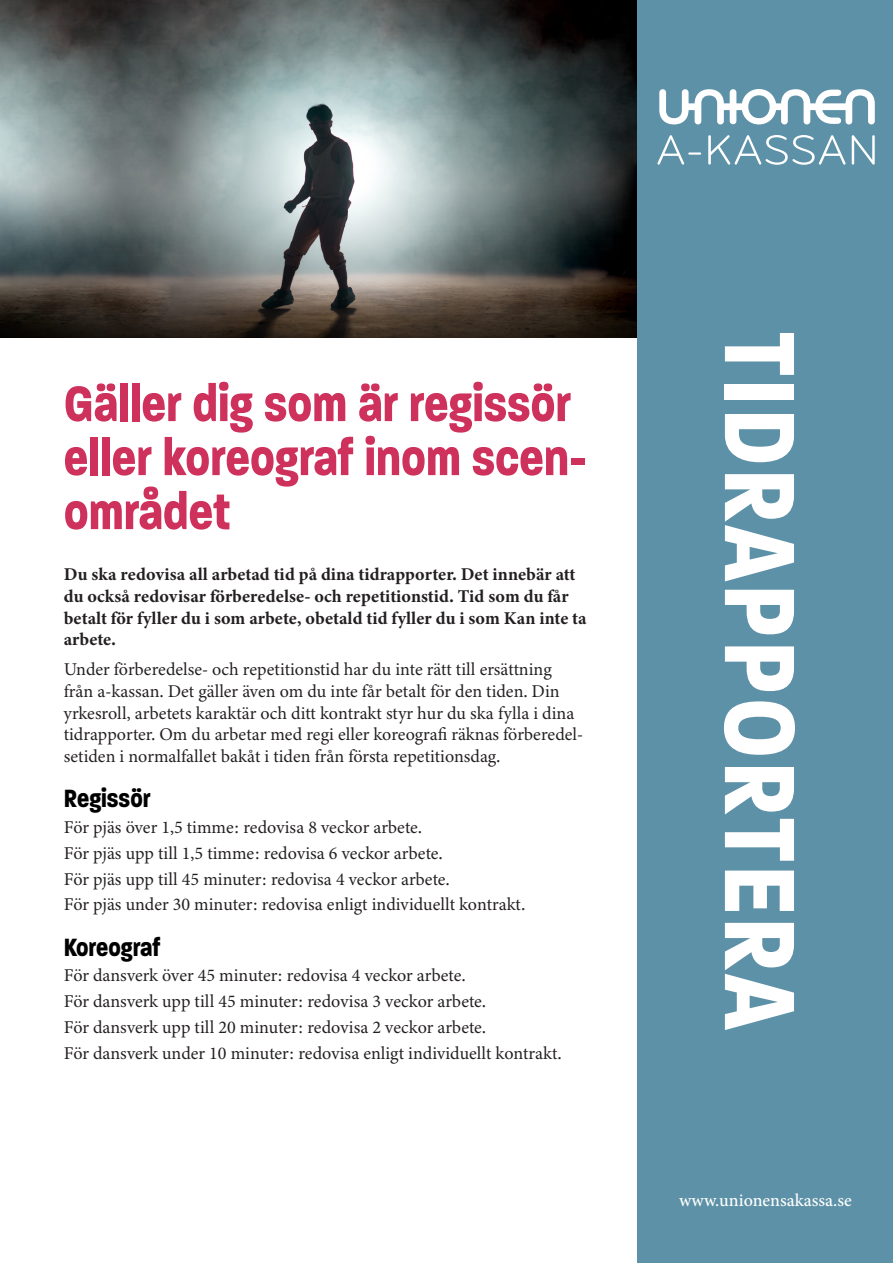
<style>
.page{position:relative;width:893px;height:1263px;background:#fff}
.page>*{position:absolute;margin:0;border:0;box-sizing:border-box;transform-origin:0 0}
.t1{font:700 108px "Paralucent Cond";letter-spacing:.03em;color:#fff}
.t2{font:700 54px/54px "Paralucent Cond";color:#ce315c}
.t3{font:700 27px "Paralucent Cond";color:#000001}
.t4{font:18px/21.6px "Minion 3";color:#231f20}
.t5{font:700 18px/21.6px "Minion 3";color:#231f20}
.t6{font:500 18px "Minion Pro";color:#fff}
</style>
<div class="page">
<img style="left:1px;top:0;width:637px;height:338px">
<div style="left:638px;top:0;width:255px;height:1263px;background:#5d91a7"></div>
<svg style="left:659px;top:89px;width:216px;height:35px"></svg>
<svg style="left:657px;top:135px;width:44px;height:30px"></svg>
<svg style="left:708px;top:135px;width:138px;height:30px"></svg>
<svg style="left:852px;top:135px;width:23px;height:30px"></svg>
<p class="t2" style="left:64px;top:377px;width:524px">Gäller dig som är regissör eller koreograf inom scen&shy;området</p>
<p class="t5" style="left:64px;top:564px;width:524px">Du ska redovisa all arbetad tid på dina tidrapporter. Det innebär att du också redovisar förberedelse- och repetitionstid. Tid som du får betalt för fyller du i som arbete, obetald tid fyller du i som Kan inte ta arbete.</p>
<p class="t4" style="left:64px;top:659px;width:521px">Under förberedelse- och repetitionstid har du inte rätt till ersättning från a-kassan. Det gäller även om du inte får betalt för den tiden. Din yrkesroll, arbetets karaktär och ditt kontrakt styr hur du ska fylla i dina tidrapporter. Om du arbetar med regi eller koreografi räknas förberedel&shy;setiden i normalfallet bakåt i tiden från första repetitionsdag.</p>
<p class="t3" style="left:64px;top:782px;width:88px">Regissör</p>
<p class="t4" style="left:64px;top:816px;width:360px">För pjäs över 1,5 timme: redovisa 8 veckor arbete.</p>
<p class="t4" style="left:64px;top:842px;width:380px">För pjäs upp till 1,5 timme: redovisa 6 veckor arbete.</p>
<p class="t4" style="left:64px;top:868px;width:387px">För pjäs upp till 45 minuter: redovisa 4 veckor arbete.</p>
<p class="t4" style="left:64px;top:894px;width:463px">För pjäs under 30 minuter: redovisa enligt individuellt kontrakt.</p>
<p class="t3" style="left:64px;top:931px;width:98px">Koreograf</p>
<p class="t4" style="left:64px;top:965px;width:403px">För dansverk över 45 minuter: redovisa 4 veckor arbete.</p>
<p class="t4" style="left:64px;top:990px;width:424px">För dansverk upp till 45 minuter: redovisa 3 veckor arbete.</p>
<p class="t4" style="left:64px;top:1016px;width:424px">För dansverk upp till 20 minuter: redovisa 2 veckor arbete.</p>
<p class="t4" style="left:64px;top:1042px;width:499px">För dansverk under 10 minuter: redovisa enligt individuellt kontrakt.</p>
<p class="t1" style="left:824px;top:332px;width:700px;rotate:90deg">TIDRAPPORTERA</p>
<p class="t6" style="left:679px;top:1188px;width:174px">www.unionensakassa.se</p>
</div>
